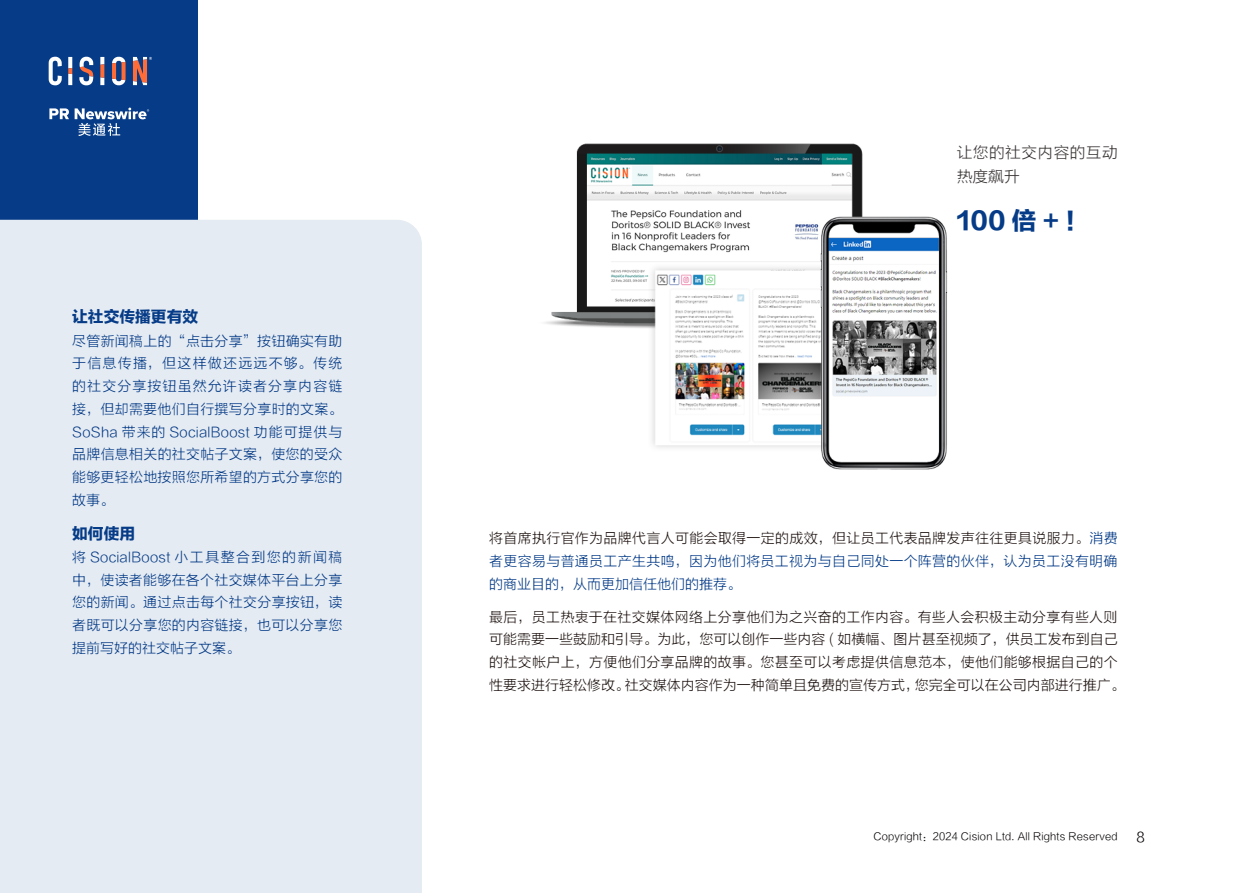
<style>
.page{position:relative;width:1241px;height:893px;background:#fff}
.page>*{position:absolute;margin:0;border:0;box-sizing:border-box;transform-origin:0 0}
.正文小标题{font:24.5px "FZLTDHK GBK1 0";color:#053b87}
.正文大字{font:15.75px/24.5px "FZLTXHK";letter-spacing:.025em;color:#3f3b3a}
.正文小标题-2{font:15.75px "FZLTDHK GBK1 0";color:#053b87}
.正文{font:14px/22.8px "FZLTXHK";letter-spacing:.015em;color:#053b87;text-align:justify}
.正文-2{font:14px/22.8px "FZLTXHK";letter-spacing:.02em;color:#231916}
.t1{font:14px "FZLTXHK";color:#050101}
.t2{font:10.5px "FZLTXHK";color:#050101}
.s1{color:#231916}
</style>
<div class="page">
<div style="left:0;top:0;width:197px;height:893px;background:#053b87"></div>
<svg style="left:68px;top:57px;width:4px;height:11px"></svg>
<svg style="left:68px;top:74px;width:4px;height:11px"></svg>
<svg style="left:68px;top:68px;width:4px;height:6px"></svg>
<svg style="left:79px;top:57px;width:14px;height:28px"></svg>
<svg style="left:100px;top:78px;width:4px;height:7px"></svg>
<svg style="left:100px;top:57px;width:4px;height:7px"></svg>
<svg style="left:100px;top:64px;width:4px;height:14px"></svg>
<svg style="left:112px;top:57px;width:14px;height:29px"></svg>
<svg style="left:49px;top:57px;width:13px;height:28px"></svg>
<svg style="left:133px;top:57px;width:19px;height:28px"></svg>
<svg style="left:49px;top:108px;width:20px;height:11px"></svg>
<svg style="left:75px;top:108px;width:74px;height:28px"></svg>
<div style="left:0;top:220px;width:422px;height:673px;background:#e5ebf2"></div>
<img style="left:545px;top:143px;width:403px;height:327px">
<p class="正文小标题-2" style="left:72px;top:308px;width:128px">让社交传播更有效</p>
<p class="正文" style="left:72px;top:329px;width:272px">尽管新闻稿上的“点击分享”按钮确实有助于信息传播，但这样做还远远不够。传统的社交分享按钮虽然允许读者分享内容链接，但却需要他们自行撰写分享时的文案。SoSha 带来的 SocialBoost 功能可提供与品牌信息相关的社交帖子文案，使您的受众能够更轻松地按照您所希望的方式分享您的故事。</p>
<p class="正文小标题-2" style="left:72px;top:525px;width:65px">如何使用</p>
<p class="正文" style="left:72px;top:546px;width:272px">将 SocialBoost 小工具整合到您的新闻稿中，使读者能够在各个社交媒体平台上分享您的新闻。通过点击每个社交分享按钮，读者既可以分享您的内容链接，也可以分享您提前写好的社交帖子文案。</p>
<p class="正文大字" style="left:956px;top:140px;width:162px">让您的社交内容的互动热度飙升</p>
<p class="正文小标题" style="left:956px;top:207px;width:135px">100倍+！</p>
<p class="正文" style="left:489px;top:527px;width:630px"><span class="s1">将首席执行官作为品牌代言人可能会取得一定的成效，但让员工代表品牌发声往往更具说服力。</span>消费者更容易与普通员工产生共鸣，因为他们将员工视为与自己同处一个阵营的伙伴，认为员工没有明确的商业目的，从而更加信任他们的推荐。</p>
<p class="正文-2" style="left:489px;top:606px;width:637px">最后，员工热衷于在社交媒体网络上分享他们为之兴奋的工作内容。有些人会积极主动分享有些人则可能需要一些鼓励和引导。为此，您可以创作一些内容 ( 如横幅、图片甚至视频了，供员工发布到自己的社交帐户上，方便他们分享品牌的故事。您甚至可以考虑提供信息范本，使他们能够根据自己的个性要求进行轻松修改。社交媒体内容作为一种简单且免费的宣传方式，您完全可以在公司内部进行推广。</p>
<p class="t2" style="left:873px;top:831px;width:246px">Copyright：2024 Cision Ltd. All Rights Reserved</p>
<p class="t1" style="left:1136px;top:829px;width:10px">8</p>
</div>
